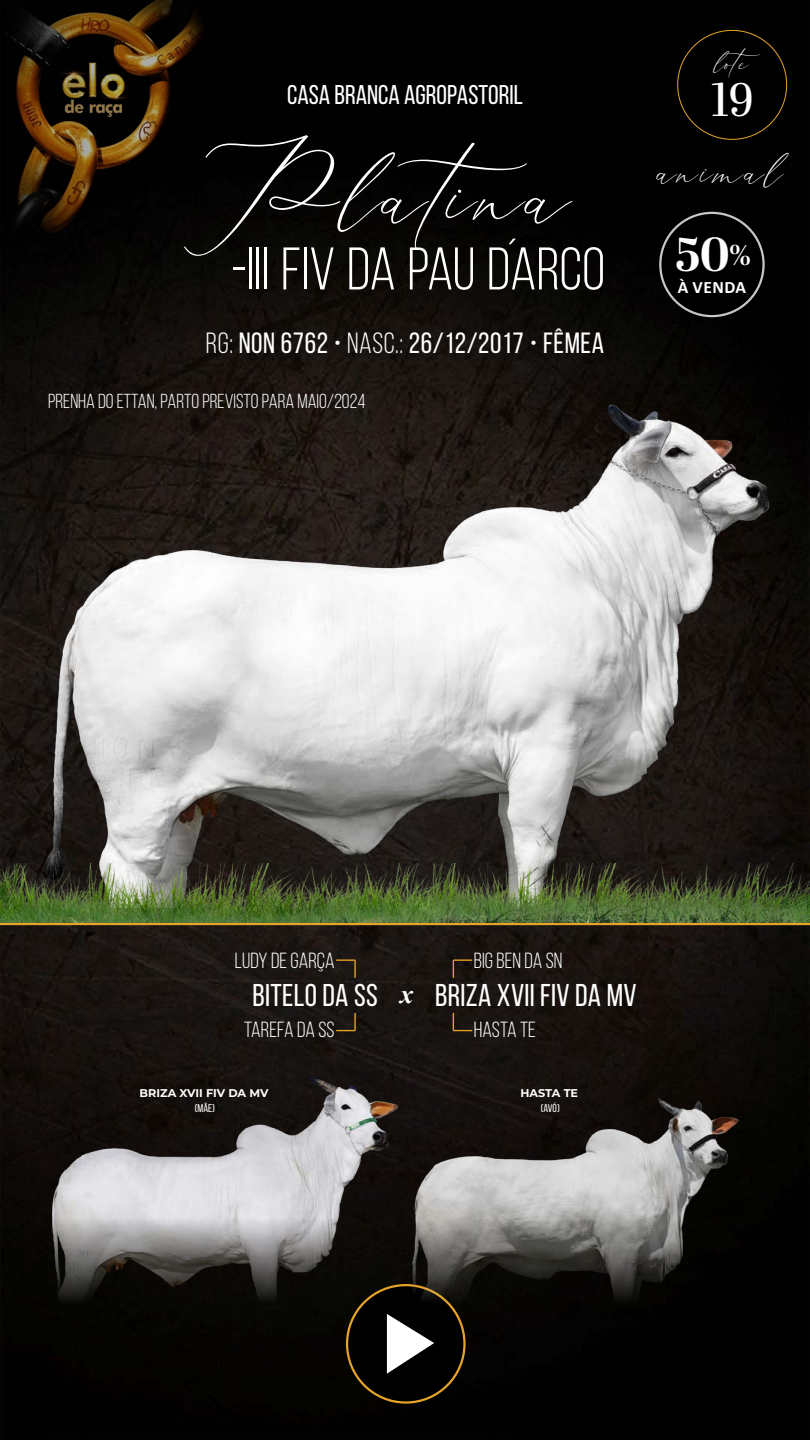
<style>
.page{position:relative;width:810px;height:1440px;background:#fff}
.page>*{position:absolute;margin:0;border:0;box-sizing:border-box;transform-origin:0 0}
.t1{font:96px "Aerotis";letter-spacing:.045em;color:#fff}
.t2{font:60px "Bebas Neue";color:#fff}
.t3{font:700 47.7px "Abril Display";color:#fff}
.t4{font:46.95px "Abril Display";color:#fff}
.t5{font:42.08px "Aerotis";letter-spacing:.07em;color:#fff}
.t6{font:31.5px "Bebas Neue";letter-spacing:.01em;color:#fff}
.t7{font:29.25px "Bebas Neue";letter-spacing:.02em;color:#fff}
.t8{font:27.08px "Bebas Neue";color:#fff}
.t9{font:26.78px "Aerotis";color:#fff}
.t10{font:21.9px "Bebas Neue";color:#fff}
.t11{font:20.25px "Bebas Neue";color:#fff}
.t12{font:700 17.48px "Calibri";letter-spacing:.03em;color:#fff}
.t13{font:700 11.25px "Montserrat";color:#fff}
.t14{font:11.25px "Bebas Neue";color:#fff}
.s1{font-style:inherit}
.s2{font-size:28.65px}
.s3{font-family:"Times New Roman";font-weight:700;font-style:italic;font-size:26.03px}
</style>
<div class="page">
<img style="left:0;top:0;width:810px;height:1440px">
<hr style="left:0;top:922px;width:810px;height:3px;background:#e6a427">
<div style="left:347px;top:1285px;width:117px;height:118px;background:#000;border-radius:50%"></div>
<svg style="left:387px;top:1320px;width:47px;height:54px"></svg>
<img style="left:6px;top:385px;width:797px;height:479px">
<svg style="left:336px;top:959px;width:20px;height:19px"></svg>
<svg style="left:453px;top:959px;width:19px;height:19px"></svg>
<svg style="left:336px;top:1013px;width:20px;height:18px"></svg>
<svg style="left:453px;top:1013px;width:19px;height:18px"></svg>
<div style="left:678px;top:30px;width:109px;height:109px;background:#000;border-radius:50%"></div>
<img style="left:0;top:0;width:213px;height:252px">
<img style="left:0;top:864px;width:810px;height:58px">
<div style="left:660px;top:213px;width:104px;height:103px;background:#000;border-radius:50%"></div>
<div style="left:659px;top:212px;width:106px;height:105px;border:2px solid #c6c6c6;border-radius:50%"></div>
<img style="left:52px;top:1078px;width:346px;height:257px">
<img style="left:398px;top:1098px;width:345px;height:216px">
<h3 class="t8" style="left:287px;top:80px;width:237px">CASA BRANCA AGROPASTORIL</h3>
<h1 class="t1" style="left:184px;top:139px;width:389px">Platina</h1>
<h2 class="t2" style="left:231px;top:237px;width:376px">-III FIV DA PAU D´ARCO</h2>
<h3 class="t7" style="left:206px;top:327px;width:400px"><span class="s1">RG:</span> NON 6762 <span class="s1">• NASC.:</span> 26/12/2017 <span class="s1">•</span> FÊMEA</h3>
<p class="t11" style="left:48px;top:390px;width:319px">PRENHA DO ETTAN, PARTO PREVISTO PARA MAIO/2024</p>
<h3 class="t9" style="left:716px;top:47px;width:56px">lote</h3>
<h3 class="t4" style="left:711px;top:67px;width:44px">19</h3>
<h3 class="t5" style="left:658px;top:146px;width:127px">animal</h3>
<h3 class="t3" style="left:676px;top:221px;width:77px">50<span class="s2">%</span></h3>
<p class="t12" style="left:678px;top:275px;width:70px">À VENDA</p>
<p class="t10" style="left:235px;top:949px;width:101px">LUDY DE GARÇA</p>
<p class="t10" style="left:474px;top:949px;width:90px">BIG BEN DA SN</p>
<h3 class="t6" style="left:252px;top:978px;width:162px">BITELO DA SS <span class="s3">x</span></h3>
<h3 class="t6" style="left:435px;top:978px;width:203px">BRIZA XVII FIV DA MV</h3>
<p class="t10" style="left:244px;top:1018px;width:92px">TAREFA DA SS</p>
<p class="t10" style="left:474px;top:1018px;width:64px">HASTA TE</p>
<p class="t13" style="left:140px;top:1085px;width:130px">BRIZA XVII FIV DA MV</p>
<p class="t14" style="left:195px;top:1102px;width:22px">(MÃE)</p>
<p class="t13" style="left:521px;top:1085px;width:59px">HASTA TE</p>
<p class="t14" style="left:541px;top:1102px;width:20px">(AVÓ)</p>
</div>
